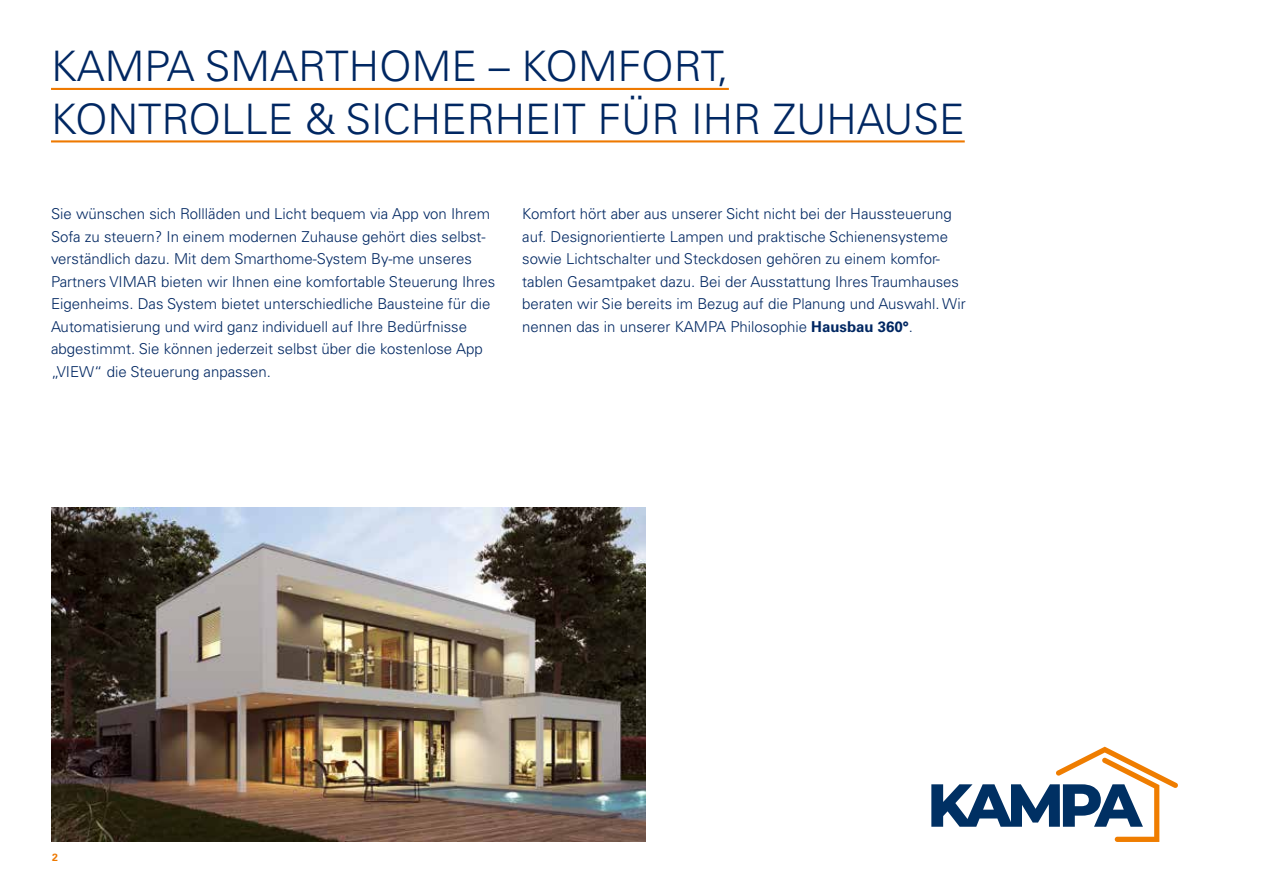
<style>
.page{position:relative;width:1263px;height:893px;background:#fff}
.page>*{position:absolute;margin:0;border:0;box-sizing:border-box;transform-origin:0 0}
.t1{font:300 42px/52.5px "Univers LT Pro 45";color:#002762}
.t2{font:300 15px/22.5px "Univers LT Pro 45";color:#002762}
.t3{font:700 10.5px "Univers LT";color:#ee7900}
.s1{font-family:"Univers LT Pro 65";font-weight:700}
</style>
<div class="page">
<hr style="left:51px;top:88px;width:678px;height:2px;background:#ee7900">
<hr style="left:51px;top:140px;width:914px;height:2px;background:#ee7900">
<img style="left:51px;top:508px;width:594px;height:334px">
<svg style="left:931px;top:747px;width:247px;height:95px"></svg>
<h1 class="t1" style="left:51px;top:39px;width:915px">KAMPA SMARTHOME – KOMFORT,<br>KONTROLLE &amp; SICHERHEIT FÜR IHR ZUHAUSE</h1>
<p class="t2" style="left:51px;top:202px;width:446px">Sie wünschen sich Rollläden und Licht bequem via App von Ihrem Sofa zu steuern? In einem modernen Zuhause gehört dies selbst&shy;verständlich dazu. Mit dem Smarthome-System By-me unseres Partners VIMAR bieten wir Ihnen eine komfortable Steuerung Ihres Eigenheims. Das System bietet unterschiedliche Bausteine für die Automatisierung und wird ganz individuell auf Ihre Bedürfnisse abgestimmt. Sie können jederzeit selbst über die kostenlose App „VIEW“ die Steuerung anpassen.</p>
<p class="t2" style="left:522px;top:202px;width:445px">Komfort hört aber aus unserer Sicht nicht bei der Haussteuerung auf. Designorientierte Lampen und praktische Schienensysteme sowie Lichtschalter und Steckdosen gehören zu einem komfor&shy;tablen Gesamtpaket dazu. Bei der Ausstattung Ihres Traumhauses beraten wir Sie bereits im Bezug auf die Planung und Auswahl. Wir nennen das in unserer KAMPA Philosophie <span class="s1">Hausbau 360°</span>.</p>
<p class="t3" style="left:52px;top:851px;width:7px">2</p>
</div>
